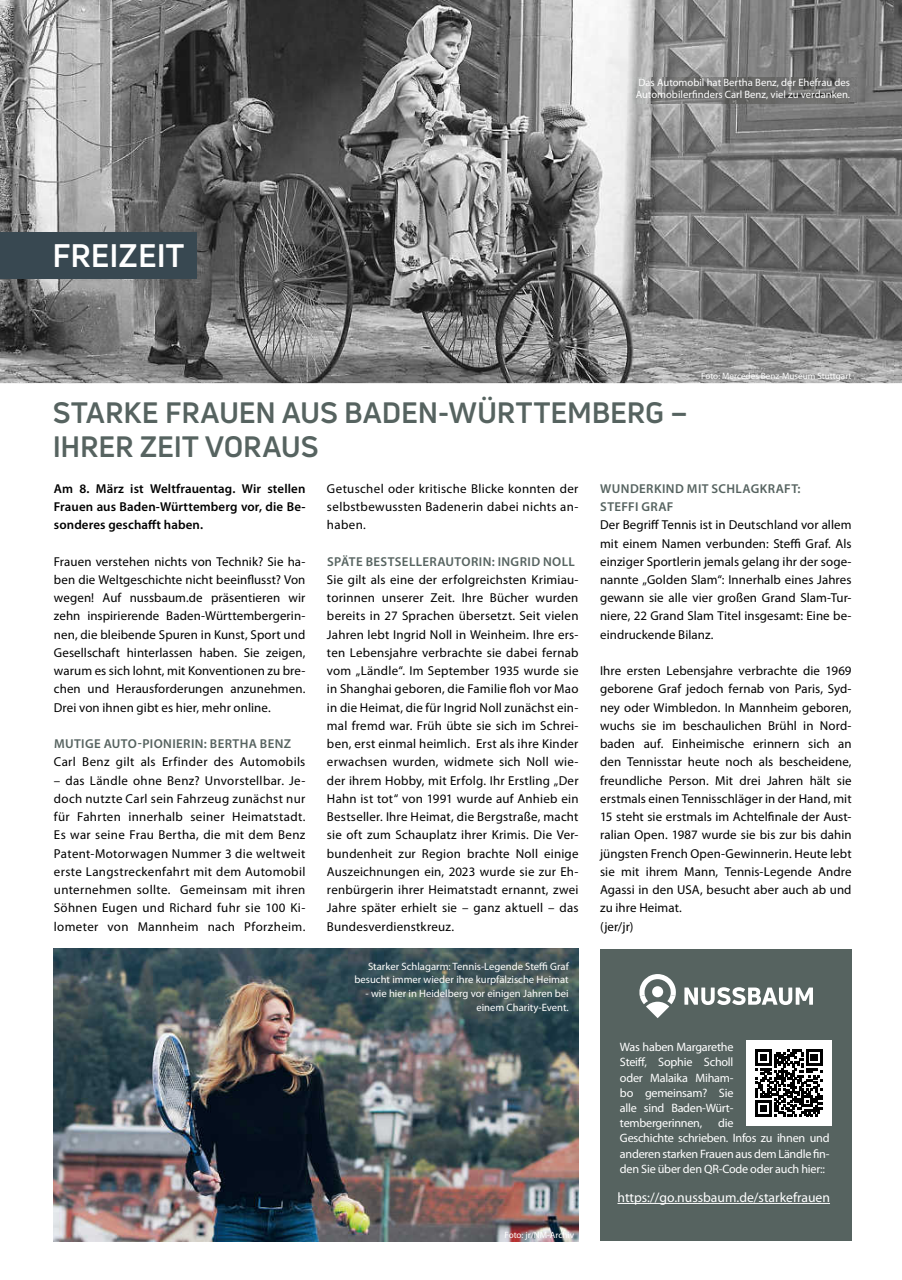
<style>
.page{position:relative;width:902px;height:1280px;background:#fff}
.page>*{position:absolute;margin:0;border:0;box-sizing:border-box;transform-origin:0 0}
.t1{font:700 31.95px "Uni Neue";color:#fff}
.t2{font:700 28.95px/33.5px "Uni Neue";letter-spacing:-.01em;color:#566360}
.t3{font:13.65px "Myriad Pro";color:#fff}
.t4{font:12.9px/18.3px "Myriad Pro";letter-spacing:.01em;color:#000;text-align:justify}
.t5{font:600 12.9px/18.3px "Myriad Pro";letter-spacing:.03em;color:#566360}
.t6{font:600 12.9px/18.3px "Myriad Pro";letter-spacing:.01em;color:#000;text-align:justify}
.t7{font:12.9px "Myriad Pro";letter-spacing:.03em;color:#000}
.t8{font:12.15px/15.1px "Myriad Pro";letter-spacing:-.02em;color:#fff;text-align:justify}
.t9{font:10.65px/13.6px "Myriad Pro";color:#fff;text-align:right}
.t10{font:9.15px "Myriad Pro";color:#fff}
</style>
<div class="page">
<img style="left:0;top:0;width:901px;height:383px">
<img style="left:54px;top:949px;width:524px;height:292px">
<div style="left:0;top:233px;width:197px;height:46px;background:#384851"></div>
<div style="left:600px;top:949px;width:251px;height:291px;background:#566360"></div>
<hr style="left:617px;top:1203px;width:212px;height:1px;background:#fff">
<svg style="left:684px;top:987px;width:128px;height:18px"></svg>
<svg style="left:639px;top:974px;width:36px;height:44px"></svg>
<div style="left:746px;top:1040px;width:85px;height:85px;background:#fff"></div>
<svg style="left:755px;top:1049px;width:67px;height:67px"></svg>
<img style="left:632px;top:78px;width:224px;height:25px">
<h1 class="t1" style="left:52px;top:236px;width:133px">FREIZEIT</h1>
<p class="t9" style="left:635px;top:76px;width:216px;line-height:12.1px;text-align:left">Das Automobil hat Bertha Benz, der Ehefrau des<br>Automobilerfinders Carl Benz, viel zu verdanken.</p>
<p class="t10" style="left:701px;top:371px;width:152px">Foto: Mercedes Benz-Museum Stuttgart</p>
<h2 class="t2" style="left:53px;top:396px;width:636px">STARKE FRAUEN AUS BADEN-WÜRTTEMBERG –<br>IHRER ZEIT VORAUS</h2>
<p class="t6" style="left:54px;top:479px;width:253px">Am 8. März ist Weltfrauentag. Wir stellen Frauen aus Baden-Württemberg vor, die Be&shy;sonderes geschafft haben.</p>
<p class="t4" style="left:54px;top:552px;width:253px">Frauen verstehen nichts von Technik? Sie ha&shy;ben die Weltgeschichte nicht beeinflusst? Von wegen! Auf nussbaum.de präsentieren wir zehn inspirierende Baden-Württembergerin&shy;nen, die bleibende Spuren in Kunst, Sport und Gesellschaft hinterlassen haben. Sie zeigen, warum es sich lohnt, mit Konventionen zu bre&shy;chen und Herausforderungen anzunehmen.<br>Drei von ihnen gibt es hier, mehr online.</p>
<p class="t5" style="left:54px;top:734px;width:238px">MUTIGE AUTO-PIONIERIN: BERTHA BENZ</p>
<p class="t7" style="left:54px;top:754px;width:253px">Carl Benz gilt als Erfinder des Automobils</p>
<p class="t4" style="left:54px;top:771px;width:253px">– das Ländle ohne Benz? Unvorstellbar. Je&shy;doch nutzte Carl sein Fahrzeug zunächst nur für Fahrten innerhalb seiner Heimatstadt.<br>Es war seine Frau Bertha, die mit dem Benz Patent-Motorwagen Nummer 3 die weltweit erste Langstreckenfahrt mit dem Automobil unternehmen sollte. Gemeinsam mit ihren Söhnen Eugen und Richard fuhr sie 100 Ki&shy;lometer von Mannheim nach Pforzheim.</p>
<p class="t4" style="left:327px;top:479px;width:253px">Getuschel oder kritische Blicke konnten der selbstbewussten Badenerin dabei nichts an&shy;haben.</p>
<p class="t5" style="left:327px;top:552px;width:249px">SPÄTE BESTSELLERAUTORIN: INGRID NOLL</p>
<p class="t4" style="left:327px;top:570px;width:253px">Sie gilt als eine der erfolgreichsten Krimiau&shy;torinnen unserer Zeit. Ihre Bücher wurden bereits in 27 Sprachen übersetzt. Seit vielen Jahren lebt Ingrid Noll in Weinheim. Ihre ers&shy;ten Lebensjahre verbrachte sie dabei fernab vom „Ländle“. Im September 1935 wurde sie in Shanghai geboren, die Familie floh vor Mao in die Heimat, die für Ingrid Noll zunächst ein&shy;mal fremd war. Früh übte sie sich im Schrei&shy;ben, erst einmal heimlich. Erst als ihre Kinder erwachsen wurden, widmete sich Noll wie&shy;der ihrem Hobby, mit Erfolg. Ihr Erstling „Der Hahn ist tot“ von 1991 wurde auf Anhieb ein Bestseller. Ihre Heimat, die Bergstraße, macht sie oft zum Schauplatz ihrer Krimis. Die Ver&shy;bundenheit zur Region brachte Noll einige Auszeichnungen ein, 2023 wurde sie zur Eh&shy;renbürgerin ihrer Heimatstadt ernannt, zwei Jahre später erhielt sie – ganz aktuell – das Bundesverdienstkreuz.</p>
<p class="t9" style="left:354px;top:959px;width:216px">Starker Schlagarm: Tennis-Legende Steffi Graf besucht immer wieder ihre kurpfälzische Heimat</p>
<p class="t9" style="left:365px;top:986px;width:205px">- wie hier in Heidelberg vor einigen Jahren bei einem Charity-Event.</p>
<p class="t10" style="left:504px;top:1229px;width:71px">Foto: jr/NM-Archiv</p>
<p class="t5" style="left:600px;top:479px;width:202px">WUNDERKIND MIT SCHLAGKRAFT:<br>STEFFI GRAF</p>
<p class="t4" style="left:600px;top:516px;width:253px">Der Begriff Tennis ist in Deutschland vor allem mit einem Namen verbunden: Steffi Graf. Als einziger Sportlerin jemals gelang ihr der soge&shy;nannte „Golden Slam“: Innerhalb eines Jahres gewann sie alle vier großen Grand Slam-Tur&shy;niere, 22 Grand Slam Titel insgesamt: Eine be&shy;eindruckende Bilanz.</p>
<p class="t4" style="left:600px;top:661px;width:253px;text-align:left">Ihre ersten Lebensjahre verbrachte die 1969 geborene Graf jedoch fernab von Paris, Syd&shy;ney oder Wimbledon. In Mannheim geboren, wuchs sie im beschaulichen Brühl in Nord&shy;baden auf. Einheimische erinnern sich an den Tennisstar heute noch als bescheidene, freundliche Person. Mit drei Jahren hält sie erstmals einen Tennisschläger in der Hand, mit 15 steht sie erstmals im Achtelfinale der Aust&shy;ralian Open. 1987 wurde sie bis zur bis dahin jüngsten French Open-Gewinnerin. Heute lebt sie mit ihrem Mann, Tennis-Legende Andre Agassi in den USA, besucht aber auch ab und zu ihre Heimat.<br>(jer/jr)</p>
<p class="t8" style="left:620px;top:1039px;width:115px">Was haben Margarethe Steiff, Sophie Scholl oder Malaika Miham&shy;bo gemeinsam? Sie alle sind Baden-Würt&shy;tembergerinnen,</p>
<p class="t8" style="left:620px;top:1115px;width:211px;text-align:center">die<br>Geschichte schrieben. Infos zu ihnen und anderen starken Frauen aus dem Ländle fin&shy;den Sie über den QR-Code oder auch hier::</p>
<p class="t3" style="left:617px;top:1189px;width:214px">https://go.nussbaum.de/starkefrauen</p>
</div>
